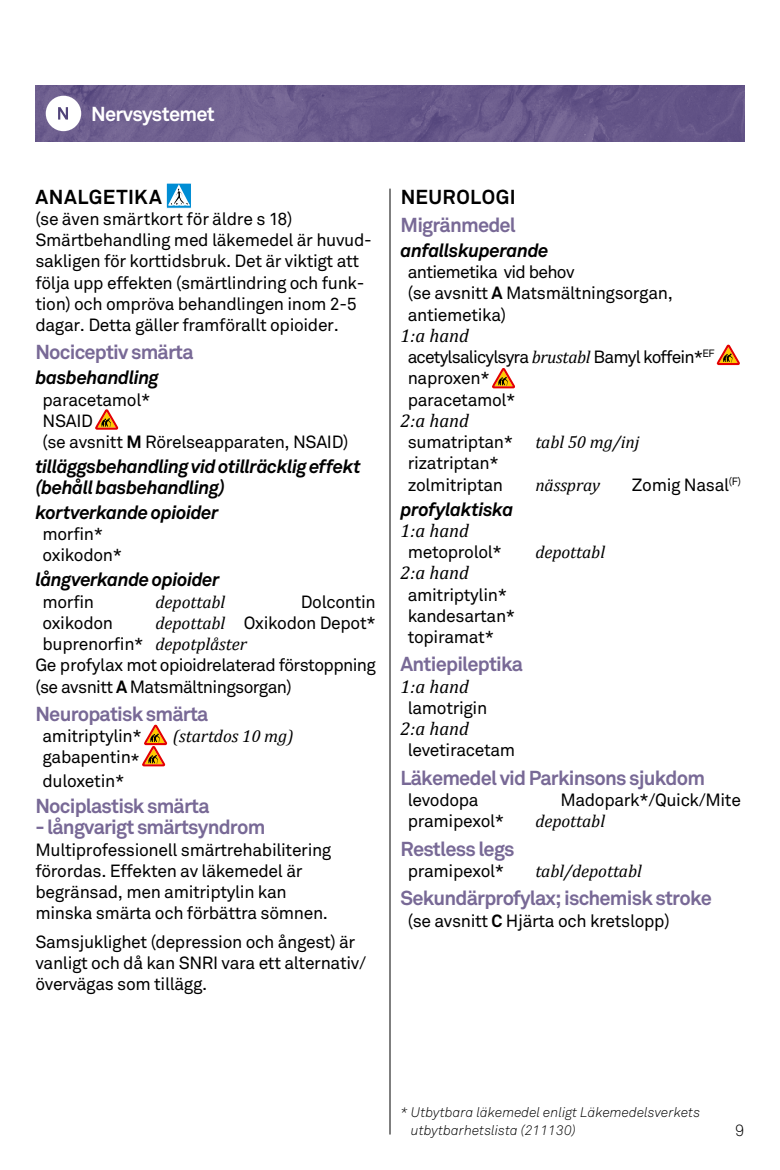
<style>
.page{position:relative;width:780px;height:1170px;background:#fff}
.page>*{position:absolute;margin:0;border:0;box-sizing:border-box;transform-origin:0 0}
.t1{font:700 20px "Akkurat Std";letter-spacing:-.04em;color:#786996}
.t2{font:700 20px "Akkurat Std";letter-spacing:.025em;color:#000}
.t3{font:700 20px "Akkurat Std";letter-spacing:-.035em;color:#fff}
.t4{font:italic 700 18.75px/21.2px "Akkurat Std";letter-spacing:-.03em;color:#000}
.t5{font:italic 18.75px "Cambria";color:#000}
.t6{font:17.5px/21.2px "Akkurat Std";letter-spacing:-.02em;color:#000}
.t7{font:italic 17.5px "Cambria";letter-spacing:-.005em;color:#000}
.t8{font:17.5px/21.2px "Akkurat Std";letter-spacing:-.05em;color:#000}
.t9{font:300 16.25px "Akkurat Std";color:#000}
.t10{font:italic 300 13.75px/17.5px "Akkurat Std";color:#000}
.s1{font-weight:700}
.s2{font-family:"Cambria";font-style:italic}
</style>
<div class="page">
<img style="left:36px;top:85px;width:708px;height:57px">
<svg style="left:166px;top:183px;width:25px;height:25px"></svg>
<div style="left:166px;top:183px;width:25px;height:25px;border:1px solid #fff"></div>
<svg style="left:168px;top:184px;width:22px;height:21px"></svg>
<svg style="left:95px;top:409px;width:23px;height:20px"></svg>
<svg style="left:142px;top:724px;width:25px;height:42px"></svg>
<svg style="left:716px;top:344px;width:24px;height:21px"></svg>
<svg style="left:492px;top:368px;width:23px;height:20px"></svg>
<hr style="left:389px;top:189px;width:1px;height:945px;background:#000">
<div style="left:46px;top:96px;width:35px;height:35px;background:#fff;border-radius:50%"></div>
<svg style="left:58px;top:107px;width:10px;height:13px"></svg>
<p class="t3" style="left:91px;top:102px;width:125px">Nervsystemet</p>
<p class="t2" style="left:36px;top:184px;width:128px">ANALGETIKA</p>
<p class="t6" style="left:35px;top:208px;width:338px">(se även smärtkort för äldre s 18)<br>Smärtbehandling med läkemedel är huvud&shy;sakligen för korttidsbruk. Det är viktigt att följa upp effekten (smärtlindring och funk&shy;tion) och ompröva behandlingen inom 2-5 dagar. Detta gäller framförallt opioider.</p>
<p class="t1" style="left:35px;top:340px;width:160px">Nociceptiv smärta</p>
<p class="t4" style="left:35px;top:367px;width:125px">basbehandling</p>
<p class="t6" style="left:43px;top:389px;width:307px">paracetamol*<br>NSAID<br>(se avsnitt <span class="s1">M</span> Rörelseapparaten, NSAID)</p>
<p class="t4" style="left:35px;top:455px;width:327px">tilläggsbehandling vid otillräcklig effekt (behåll basbehandling)</p>
<p class="t4" style="left:35px;top:501px;width:185px">kortverkande opioider</p>
<p class="t6" style="left:43px;top:523px;width:81px">morfin* oxikodon*</p>
<p class="t4" style="left:35px;top:569px;width:186px">långverkande opioider</p>
<p class="t6" style="left:43px;top:591px;width:53px">morfin</p>
<p class="t7" style="left:155px;top:589px;width:71px">depottabl</p>
<p class="t6" style="left:301px;top:591px;width:76px">Dolcontin</p>
<p class="t6" style="left:43px;top:612px;width:72px">oxikodon</p>
<p class="t6" style="left:155px;top:612px;width:222px"><span class="s2">depottabl</span> Oxikodon Depot*</p>
<p class="t6" style="left:43px;top:633px;width:206px">buprenorfin* <span class="s2">depotplåster</span></p>
<p class="t6" style="left:35px;top:654px;width:342px">Ge profylax mot opioidrelaterad förstoppning</p>
<p class="t6" style="left:35px;top:675px;width:258px">(se avsnitt <span class="s1">A</span> Matsmältningsorgan)</p>
<p class="t1" style="left:35px;top:701px;width:174px">Neuropatisk smärta</p>
<p class="t6" style="left:43px;top:725px;width:101px">amitriptylin*</p>
<p class="t7" style="left:173px;top:723px;width:122px">(startdos 10 mg)</p>
<p class="t6" style="left:43px;top:745px;width:99px;line-height:23.8px">gabapentin* duloxetin*</p>
<p class="t1" style="left:35px;top:793px;width:176px">Nociplastisk smärta</p>
<p class="t1" style="left:35px;top:814px;width:231px">- långvarigt smärtsyndrom</p>
<p class="t6" style="left:35px;top:838px;width:297px">Multiprofessionell smärtrehabilitering förordas. Effekten av läkemedel är begränsad, men amitriptylin kan minska smärta och förbättra sömnen.</p>
<p class="t6" style="left:35px;top:930px;width:332px">Samsjuklighet (depression och ångest) är vanligt och då kan SNRI vara ett alternativ/ övervägas som tillägg.</p>
<p class="t2" style="left:400px;top:184px;width:116px">NEUROLOGI</p>
<p class="t1" style="left:400px;top:213px;width:117px">Migränmedel</p>
<p class="t4" style="left:400px;top:239px;width:149px">anfallskuperande</p>
<p class="t6" style="left:407px;top:261px;width:266px">antiemetika vid behov<br>(se avsnitt <span class="s1">A</span> Matsmältningsorgan, antiemetika)</p>
<p class="t5" style="left:400px;top:322px;width:70px">1:a hand</p>
<p class="t8" style="left:407px;top:346px;width:308px">acetylsalicylsyra <span class="s2">brustabl</span> Bamyl koffein*<sup>EF </sup>naproxen*<br>paracetamol*</p>
<p class="t5" style="left:400px;top:407px;width:70px">2:a hand</p>
<p class="t6" style="left:407px;top:431px;width:107px">sumatriptan*</p>
<p class="t7" style="left:535px;top:430px;width:106px">tabl 50 mg/inj</p>
<p class="t6" style="left:407px;top:453px;width:97px">rizatriptan* zolmitriptan</p>
<p class="t7" style="left:535px;top:472px;width:66px">nässpray</p>
<p class="t6" style="left:632px;top:474px;width:110px">Zomig Nasal<sup>(F)</sup></p>
<p class="t4" style="left:400px;top:498px;width:114px">profylaktiska</p>
<p class="t5" style="left:400px;top:517px;width:70px">1:a hand</p>
<p class="t6" style="left:407px;top:541px;width:96px">metoprolol*</p>
<p class="t7" style="left:535px;top:539px;width:71px">depottabl</p>
<p class="t5" style="left:400px;top:559px;width:70px">2:a hand</p>
<p class="t6" style="left:407px;top:584px;width:109px">amitriptylin* kandesartan* topiramat*</p>
<p class="t1" style="left:400px;top:652px;width:124px">Antiepileptika</p>
<p class="t5" style="left:400px;top:673px;width:70px">1:a hand</p>
<p class="t6" style="left:407px;top:697px;width:81px">lamotrigin</p>
<p class="t5" style="left:400px;top:715px;width:70px">2:a hand</p>
<p class="t6" style="left:407px;top:739px;width:109px">levetiracetam</p>
<p class="t1" style="left:400px;top:765px;width:306px">Läkemedel vid Parkinsons sjukdom</p>
<p class="t6" style="left:407px;top:789px;width:72px">levodopa</p>
<p class="t6" style="left:560px;top:789px;width:182px">Madopark*/Quick/Mite</p>
<p class="t6" style="left:407px;top:810px;width:98px">pramipexol*</p>
<p class="t7" style="left:535px;top:809px;width:71px">depottabl</p>
<p class="t1" style="left:400px;top:836px;width:115px">Restless legs</p>
<p class="t6" style="left:407px;top:860px;width:98px">pramipexol*</p>
<p class="t7" style="left:535px;top:858px;width:108px">tabl/depottabl</p>
<p class="t1" style="left:400px;top:885px;width:313px">Sekundärprofylax; ischemisk stroke</p>
<p class="t6" style="left:407px;top:909px;width:263px">(se avsnitt <span class="s1">C</span> Hjärta och kretslopp)</p>
<p class="t10" style="left:411px;top:1103px;width:291px;text-indent:-10px">* Utbytbara läkemedel enligt Läkemedelsverkets utbytbarhetslista (211130)</p>
<p class="t9" style="left:735px;top:1120px;width:11px">9</p>
</div>
